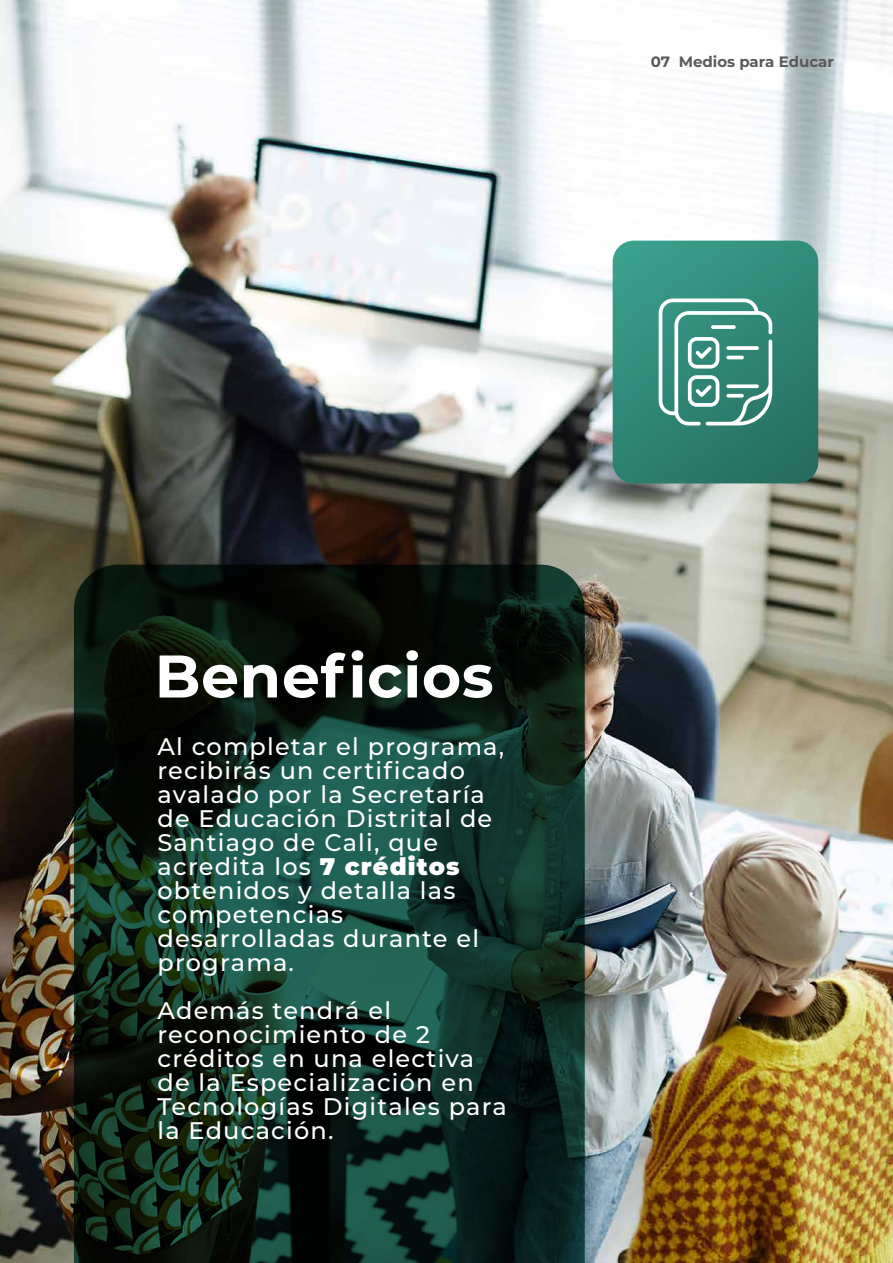
<style>
.page{position:relative;width:893px;height:1263px;background:#fff}
.page>*{position:absolute;margin:0;border:0;box-sizing:border-box;transform-origin:0 0}
.t1{font:700 60px "Montserrat";letter-spacing:.01em;color:#fff}
.t2{font:500 24px/24px "Montserrat";letter-spacing:.05em;color:#fff}
.t3{font:700 15px "Montserrat";color:#595959}
.s1{font-weight:900}
</style>
<div class="page">
<img style="left:0;top:0;width:893px;height:1263px">
<svg style="left:613px;top:241px;width:205px;height:242px;background:#318676"></svg>
<svg style="left:659px;top:298px;width:113px;height:127px"></svg>
<svg style="left:74px;top:565px;width:511px;height:698px;background:#0f2a21"></svg>
<p class="t3" style="left:651px;top:51px;width:185px">07 Medios para Educar</p>
<h1 class="t1" style="left:155px;top:633px;width:341px">Beneficios</h1>
<p class="t2" style="left:158px;top:733px;width:348px">Al completar el programa, recibirás un certificado avalado por la Secretaría de Educación Distrital de<br>Santiago de Cali, que acredita los <span class="s1">7 créditos </span>obtenidos y detalla las competencias desarrolladas durante el programa.</p>
<p class="t2" style="left:158px;top:997px;width:351px">Además tendrá el reconocimiento de 2 créditos en una electiva de la Especialización en<br>Tecnologías Digitales para la Educación.</p>
</div>
